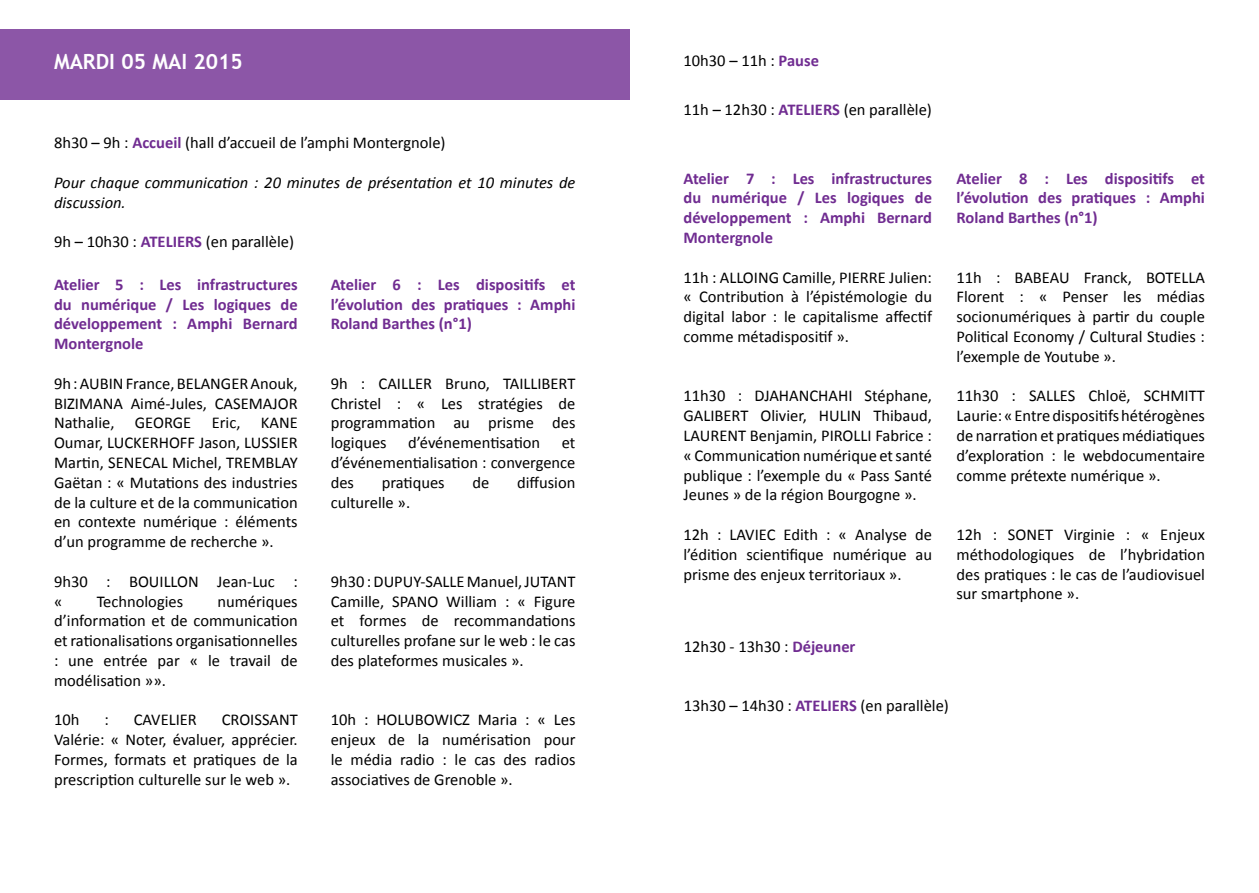
<style>
.page{position:relative;width:1259px;height:893px;background:#fff}
.page>*{position:absolute;margin:0;border:0;box-sizing:border-box;transform-origin:0 0}
.t1{font:700 21px "Trebuchet MS";color:#fff}
.t2{font:16.5px/19.8px "Calibri";color:#000;text-align:justify}
.t3{font:700 16.5px/19.8px "Calibri";color:#702c91;text-align:justify}
.t4{font:italic 16.5px/19.8px "Calibri";color:#000}
.s1{font-weight:700;color:#702c91}
</style>
<div class="page">
<div style="left:0;top:30px;width:629px;height:70px;background:#8c56a7"></div>
<p class="t1" style="left:54px;top:49px;width:190px">MARDI 05 MAI 2015</p>
<p class="t2" style="left:54px;top:133px;width:393px">8h30 – 9h : <span class="s1">Accueil</span> (hall d’accueil de l’amphi Montergnole)</p>
<p class="t4" style="left:54px;top:172px;width:523px">Pour chaque communication : 20 minutes de présentation et 10 minutes de discussion.</p>
<p class="t2" style="left:54px;top:232px;width:241px">9h – 10h30 : <span class="s1">ATELIERS</span> (en parallèle)</p>
<p class="t3" style="left:54px;top:274px;width:245px">Atelier 5 : Les infrastructures du numérique / Les logiques de développement : Amphi Bernard Montergnole</p>
<p class="t2" style="left:54px;top:373px;width:245px">9h : AUBIN France, BELANGER Anouk, BIZIMANA Aimé-Jules, CASEMAJOR Nathalie, GEORGE Eric, KANE Oumar, LUCKERHOFF Jason, LUSSIER Martin, SENECAL Michel, TREMBLAY Gaëtan : « Mutations des industries de la culture et de la communication en contexte numérique : éléments d’un programme de recherche ».</p>
<p class="t2" style="left:54px;top:571px;width:245px">9h30 : BOUILLON Jean-Luc : «</p>
<p class="t2" style="left:54px;top:591px;width:245px;text-indent:163px">numériques d’information et de communication et rationalisations organisationnelles : une entrée par « le travail de modélisation »».</p>
<p class="t2" style="left:54px;top:710px;width:27px">10h</p>
<p class="t2" style="left:104px;top:710px;width:6px">:</p>
<p class="t2" style="left:134px;top:710px;width:65px">CAVELIER</p>
<p class="t2" style="left:97px;top:591px;width:88px">Technologies</p>
<p class="t2" style="left:54px;top:710px;width:245px;text-indent:168px">CROISSANT Valérie: « Noter, évaluer, apprécier.<br>Formes, formats et pratiques de la prescription culturelle sur le web ».</p>
<p class="t3" style="left:331px;top:274px;width:246px">Atelier 6 : Les dispositifs et l’évolution des pratiques : Amphi Roland Barthes (n°1)</p>
<p class="t2" style="left:331px;top:373px;width:246px">9h : CAILLER Bruno, TAILLIBERT Christel : « Les stratégies de programmation au prisme des logiques</p>
<p class="t2" style="left:408px;top:433px;width:133px">d’événementisation</p>
<p class="t2" style="left:331px;top:433px;width:246px;text-indent:231px">et d’événementialisation : convergence des</p>
<p class="t2" style="left:382px;top:472px;width:65px">pratiques</p>
<p class="t2" style="left:472px;top:472px;width:18px">de</p>
<p class="t2" style="left:517px;top:472px;width:60px">diffusion</p>
<p class="t2" style="left:331px;top:492px;width:81px">culturelle ».</p>
<p class="t2" style="left:331px;top:571px;width:246px">9h30 : DUPUY-SALLE Manuel, JUTANT Camille, SPANO William : « Figure et formes de recommandations culturelles profane sur le web : le cas des plateformes musicales ».</p>
<p class="t2" style="left:331px;top:710px;width:246px">10h : HOLUBOWICZ Maria : « Les enjeux de la numérisation pour le média radio : le cas des radios associatives de Grenoble ».</p>
<p class="t2" style="left:683px;top:51px;width:137px">10h30 – 11h : <span class="s1">Pause</span></p>
<p class="t2" style="left:683px;top:100px;width:250px">11h – 12h30 : <span class="s1">ATELIERS</span> (en parallèle)</p>
<p class="t3" style="left:683px;top:168px;width:250px">Atelier 7 : Les infrastructures du numérique / Les logiques de développement : Amphi Bernard Montergnole</p>
<p class="t2" style="left:683px;top:267px;width:250px">11h : ALLOING Camille, PIERRE Julien: « Contribution à l’épistémologie du digital labor : le capitalisme affectif comme métadispositif ».</p>
<p class="t2" style="left:683px;top:386px;width:250px">11h30 : DJAHANCHAHI Stéphane, GALIBERT Olivier, HULIN Thibaud, LAURENT Benjamin, PIROLLI Fabrice : « Communication numérique et santé publique : l’exemple du « Pass Santé Jeunes » de la région Bourgogne ».</p>
<p class="t2" style="left:683px;top:525px;width:250px">12h : LAVIEC Edith : « Analyse de l’édition scientifique numérique au prisme des enjeux territoriaux ».</p>
<p class="t2" style="left:684px;top:637px;width:173px">12h30 - 13h30 : <span class="s1">Déjeuner</span></p>
<p class="t3" style="left:956px;top:168px;width:250px">Atelier 8 : Les dispositifs et l’évolution des pratiques : Amphi Roland Barthes (n°1)</p>
<p class="t2" style="left:956px;top:267px;width:250px">11h : BABEAU Franck, BOTELLA Florent : « Penser les médias socionumériques à partir du couple Political Economy / Cultural Studies : l’exemple de Youtube ».</p>
<p class="t2" style="left:956px;top:386px;width:250px">11h30 : SALLES Chloë, SCHMITT Laurie:«Entre dispositifs hétérogènes de narration et pratiques médiatiques d’exploration : le webdocumentaire comme prétexte numérique ».</p>
<p class="t2" style="left:956px;top:525px;width:250px">12h : SONET Virginie : « Enjeux méthodologiques de l’hybridation des pratiques : le cas de l’audiovisuel sur smartphone ».</p>
<p class="t2" style="left:684px;top:696px;width:267px">13h30 – 14h30 : <span class="s1">ATELIERS</span> (en parallèle)</p>
</div>
